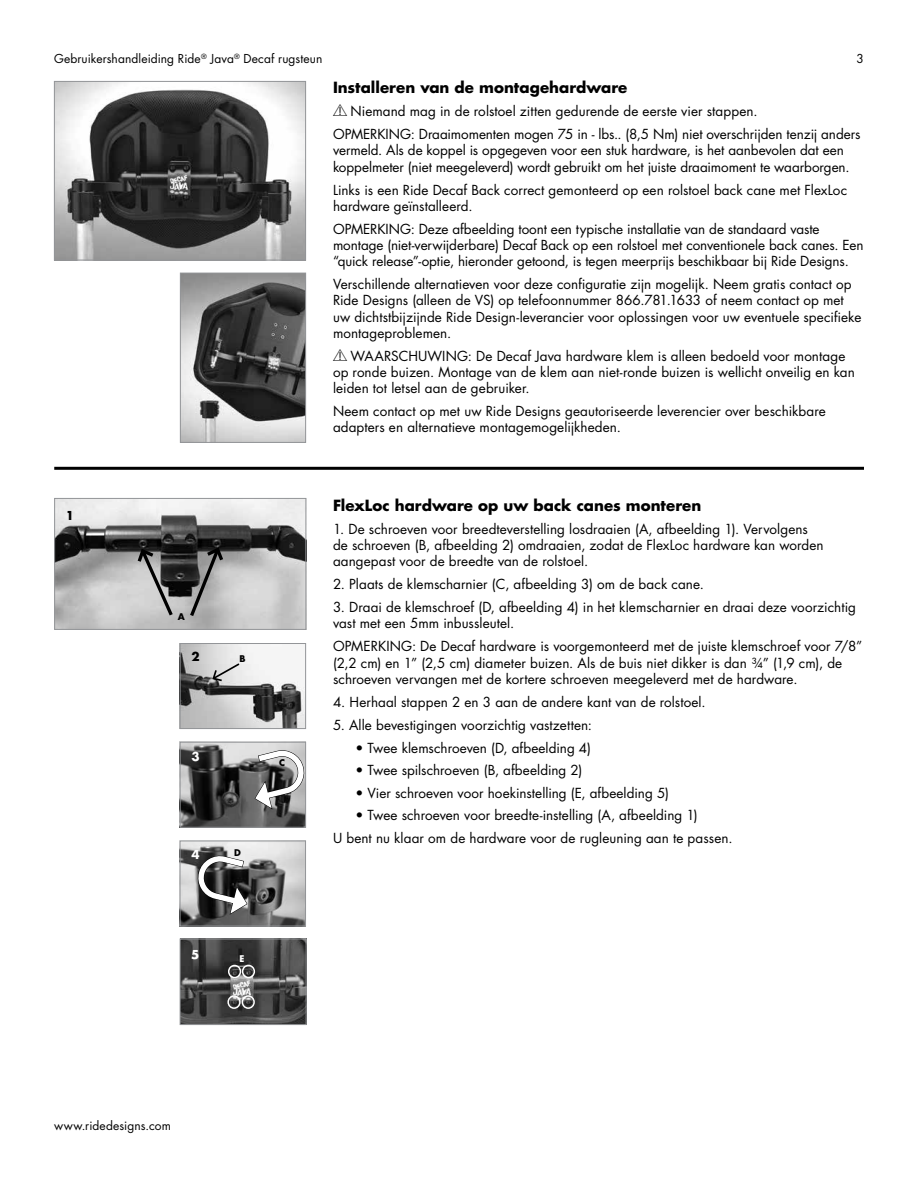
<style>
.page{position:relative;width:918px;height:1188px;background:#fff}
.page>*{position:absolute;margin:0;border:0;box-sizing:border-box;transform-origin:0 0}
.t1{font:700 15px "Futura Std";letter-spacing:.005em;color:#000}
.t2{font:13.5px/16.2px "Futura";color:#000}
.t3{font:12px "Futura";letter-spacing:.01em;color:#000}
.t4{font:700 12px "Futura Std";color:#fff}
.t5{font:700 12px "Futura Std";color:#000}
.t6{font:700 9px "Futura Std";color:#000}
.t7{font:700 9px "Futura Std";color:#fff}
.s1{font-family:"MDD ISO 15223 1";font-size:12px}
</style>
<div class="page">
<img style="left:56px;top:500px;width:248px;height:128px">
<div style="left:54px;top:498px;width:252px;height:132px;border:1px solid #939598"></div>
<img style="left:56px;top:83px;width:248px;height:175px">
<div style="left:54px;top:81px;width:252px;height:179px;border:1px solid #939598"></div>
<img style="left:182px;top:275px;width:122px;height:166px">
<div style="left:180px;top:273px;width:126px;height:170px;border:1px solid #939598"></div>
<img style="left:182px;top:645px;width:122px;height:82px">
<div style="left:180px;top:643px;width:126px;height:86px;border:1px solid #939598"></div>
<svg style="left:211px;top:662px;width:30px;height:20px"></svg>
<img style="left:182px;top:744px;width:122px;height:82px">
<div style="left:180px;top:742px;width:126px;height:86px;border:1px solid #939598"></div>
<img style="left:182px;top:843px;width:122px;height:81px">
<div style="left:180px;top:841px;width:126px;height:85px;border:1px solid #939598"></div>
<img style="left:182px;top:941px;width:123px;height:82px">
<div style="left:180px;top:939px;width:127px;height:86px;border:1px solid #939598"></div>
<hr style="left:54px;top:467px;width:810px;height:3px;background:#000">
<div style="left:228px;top:965px;width:13px;height:13px;border:2px solid #fff;border-radius:50%"></div>
<div style="left:242px;top:965px;width:13px;height:13px;border:2px solid #fff;border-radius:50%"></div>
<div style="left:227px;top:995px;width:14px;height:14px;border:2px solid #fff;border-radius:50%"></div>
<div style="left:242px;top:995px;width:13px;height:14px;border:2px solid #fff;border-radius:50%"></div>
<svg style="left:135px;top:547px;width:41px;height:72px;background:#898989"></svg>
<svg style="left:187px;top:545px;width:39px;height:75px;background:#7c7c7c"></svg>
<svg style="left:245px;top:745px;width:62px;height:67px;background:#8a8a8a"></svg>
<svg style="left:191px;top:851px;width:66px;height:66px;background:#565656"></svg>
<p class="t3" style="left:54px;top:51px;width:270px">Gebruikershandleiding Ride<sup>®</sup> Java<sup>®</sup> Decaf rugsteun</p>
<p class="t3" style="left:857px;top:51px;width:9px">3</p>
<p class="t5" style="left:66px;top:507px;width:10px">1</p>
<p class="t6" style="left:178px;top:611px;width:9px">A</p>
<p class="t5" style="left:192px;top:648px;width:10px">2</p>
<p class="t6" style="left:239px;top:653px;width:8px">B</p>
<p class="t4" style="left:192px;top:748px;width:10px">3</p>
<p class="t4" style="left:191px;top:847px;width:10px">4</p>
<p class="t6" style="left:234px;top:847px;width:8px">D</p>
<p class="t6" style="left:279px;top:756px;width:7px">C</p>
<p class="t4" style="left:191px;top:946px;width:10px">5</p>
<p class="t7" style="left:239px;top:953px;width:6px">E</p>
<p class="t1" style="left:333px;top:78px;width:296px">Installeren van de montagehardware</p>
<p class="t2" style="left:333px;top:100px;width:529px;line-height:23px"><span class="s1">Y</span> Niemand mag in de rolstoel zitten gedurende de eerste vier stappen.<br>OPMERKING: Draaimomenten mogen 75 in - lbs.. (8,5 Nm) niet overschrijden tenzij anders</p>
<p class="t2" style="left:333px;top:142px;width:518px">vermeld. Als de koppel is opgegeven voor een stuk hardware, is het aanbevolen dat een koppelmeter (niet meegeleverd) wordt gebruikt om het juiste draaimoment te waarborgen.</p>
<p class="t2" style="left:333px;top:181px;width:516px">Links is een Ride Decaf Back correct gemonteerd op een rolstoel back cane met FlexLoc hardware geïnstalleerd.</p>
<p class="t2" style="left:333px;top:221px;width:532px">OPMERKING: Deze afbeelding toont een typische installatie van de standaard vaste montage (niet-verwijderbare) Decaf Back op een rolstoel met conventionele back canes. Een “quick release”-optie, hieronder getoond, is tegen meerprijs beschikbaar bij Ride Designs.</p>
<p class="t2" style="left:333px;top:276px;width:530px">Verschillende alternatieven voor deze configuratie zijn mogelijk. Neem gratis contact op Ride Designs (alleen de VS) op telefoonnummer 866.781.1633 of neem contact op met uw dichtstbijzijnde Ride Design-leverancier voor oplossingen voor uw eventuele specifieke montageproblemen.</p>
<p class="t2" style="left:333px;top:347px;width:523px"><span class="s1">Y</span> WAARSCHUWING: De Decaf Java hardware klem is alleen bedoeld voor montage op ronde buizen. Montage van de klem aan niet-ronde buizen is wellicht onveilig en kan leiden tot letsel aan de gebruiker.</p>
<p class="t2" style="left:333px;top:403px;width:494px">Neem contact op met uw Ride Designs geautoriseerde leverencier over beschikbare adapters en alternatieve montagemogelijkheden.</p>
<p class="t1" style="left:333px;top:495px;width:370px">FlexLoc hardware op uw back canes monteren</p>
<p class="t2" style="left:333px;top:521px;width:492px">1. De schroeven voor breedteverstelling losdraaien (A, afbeelding 1). Vervolgens de schroeven (B, afbeelding 2) omdraaien, zodat de FlexLoc hardware kan worden aangepast voor de breedte van de rolstoel.</p>
<p class="t2" style="left:333px;top:576px;width:373px">2. Plaats de klemscharnier (C, afbeelding 3) om de back cane.</p>
<p class="t2" style="left:333px;top:599px;width:525px">3. Draai de klemschroef (D, afbeelding 4) in het klemscharnier en draai deze voorzichtig vast met een 5mm inbussleutel.</p>
<p class="t2" style="left:333px;top:638px;width:531px">OPMERKING: De Decaf hardware is voorgemonteerd met de juiste klemschroef voor 7/8” (2,2 cm) en 1” (2,5 cm) diameter buizen. Als de buis niet dikker is dan ¾” (1,9 cm), de schroeven vervangen met de kortere schroeven meegeleverd met de hardware.</p>
<p class="t2" style="left:333px;top:693px;width:374px">4. Herhaal stappen 2 en 3 aan de andere kant van de rolstoel.</p>
<p class="t2" style="left:333px;top:716px;width:260px">5. Alle bevestigingen voorzichtig vastzetten:</p>
<p class="t2" style="left:356px;top:739px;width:237px">• Twee klemschroeven (D, afbeelding 4)</p>
<p class="t2" style="left:356px;top:762px;width:228px">• Twee spilschroeven (B, afbeelding 2)</p>
<p class="t2" style="left:356px;top:784px;width:315px">• Vier schroeven voor hoekinstelling (E, afbeelding 5)</p>
<p class="t2" style="left:333px;top:804px;width:401px;line-height:23px;text-indent:23px">• Twee schroeven voor breedte-instelling (A, afbeelding 1)<br>U bent nu klaar om de hardware voor de rugleuning aan te passen.</p>
<p class="t3" style="left:54px;top:1117px;width:118px">www.ridedesigns.com</p>
</div>
